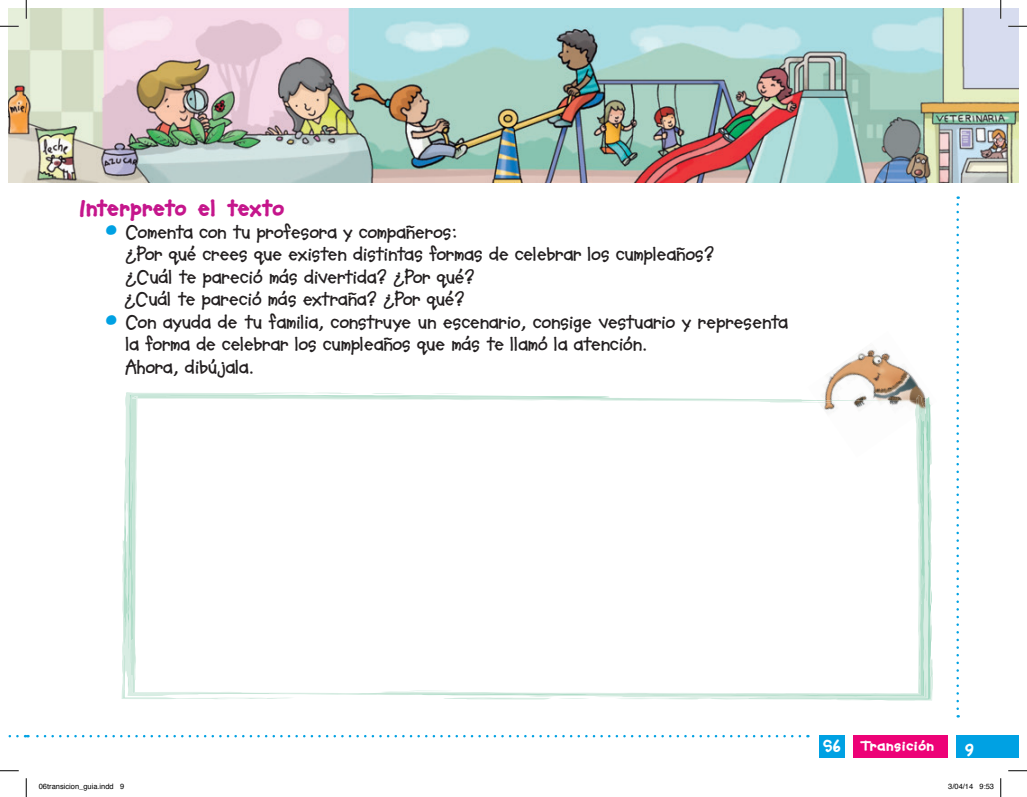
<style>
.page{position:relative;width:1027px;height:797px;background:#fff}
.page>*{position:absolute;margin:0;border:0;box-sizing:border-box;transform-origin:0 0}
.t1{font:800 25px "Soupbone OT";letter-spacing:-.025em;color:#c5168c}
.t2{font:700 20px/22.5px "Soupbone OT";letter-spacing:-.005em;color:#231f20}
.t3{font:800 17.5px "Soupbone OT";color:#fff}
.t4{font:800 15px "Soupbone OT";letter-spacing:.02em;color:#fff;scale:1.1 1}
.t5{font:7.5px "Helvetica";color:#000}
.s1{color:#00a1e3}
.s2{font-size:17.5px}
</style>
<div class="page">
<img style="left:9px;top:9px;width:1009px;height:173px">
<img style="left:825px;top:349px;width:98px;height:43px">
<svg style="left:122px;top:392px;width:811px;height:308px"></svg>
<div style="left:853px;top:735px;width:95px;height:22px;background:#ed0277"></div>
<div style="left:956px;top:735px;width:62px;height:22px;background:#00a1e3"></div>
<div style="left:819px;top:735px;width:25px;height:22px;background:#00a1e3"></div>
<svg style="left:956px;top:196px;width:3px;height:512px"></svg>
<svg style="left:25px;top:735px;width:775px;height:2px"></svg>
<svg style="left:0;top:25px;width:19px;height:2px"></svg>
<svg style="left:1008px;top:25px;width:19px;height:2px"></svg>
<svg style="left:0;top:770px;width:19px;height:1px"></svg>
<svg style="left:1008px;top:770px;width:19px;height:1px"></svg>
<svg style="left:25px;top:0;width:2px;height:19px"></svg>
<svg style="left:25px;top:778px;width:2px;height:19px"></svg>
<svg style="left:1000px;top:0;width:1px;height:19px"></svg>
<svg style="left:1000px;top:778px;width:1px;height:19px"></svg>
<p class="t1" style="left:79px;top:193px;width:206px">Interpreto el texto</p>
<p class="t2" style="left:124px;top:220px;width:591px;text-indent:-20px"><span class="s1">•</span> Comenta con tu profesora y compañeros:<br>¿Por qué crees que existen distintas formas de celebrar los cumpleaños? ¿Cuál te pareció más divertida? ¿Por qué?<br>¿Cuál te pareció más extraña? ¿Por qué?</p>
<p class="t2" style="left:125px;top:310px;width:664px;text-indent:-21px"><span class="s1">•</span> Con ayuda de tu familia, construye un escenario, consige vestuario y representa la forma de celebrar los cumpleaños que más te llamó la atención.<br>Ahora, dibújala.</p>
<p class="t4" style="left:823px;top:737px;width:103px"><span class="s2">S6</span> Transición</p>
<p class="t3" style="left:965px;top:737px;width:11px">9</p>
<p class="t5" style="left:39px;top:781px;width:87px">06transicion_guia.indd 9</p>
<p class="t5" style="left:948px;top:781px;width:47px">3/04/14 9:53</p>
</div>
